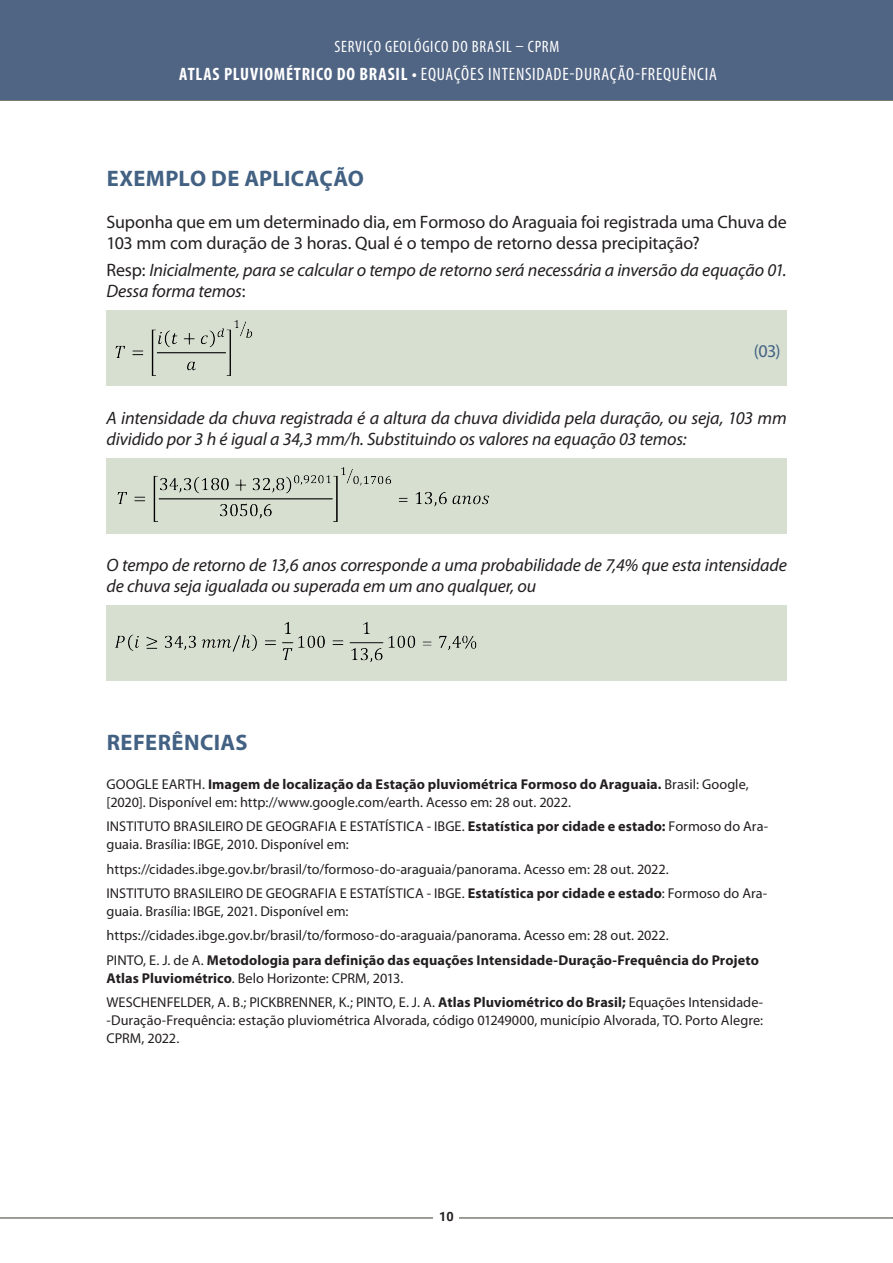
<style>
.page{position:relative;width:893px;height:1263px;background:#fff}
.page>*{position:absolute;margin:0;border:0;box-sizing:border-box;transform-origin:0 0}
.t1{font:700 22.5px "Myriad Pro";letter-spacing:.02em;color:#426183}
.CORPO_TEXTO{font:italic 18px/21px "Myriad Pro";letter-spacing:-.01em;color:#231f20}
.CORPO_TEXTO-2{font:18px/21px "Myriad Pro";letter-spacing:-.01em;color:#231f20}
.t2{font:condensed 18px "Myriad Pro";letter-spacing:.04em;color:#fff}
.EQUACAO_SOMBRA{font:18px "Myriad Pro";color:#426183}
.t3{font:condensed 16.5px "Myriad Pro";letter-spacing:.045em;color:#fff}
.CORPO_TEXTO-3{font:14.25px/18px "Myriad Pro";letter-spacing:.005em;color:#231f20}
.CORPO_TEXTO-4{font:700 14.25px/18px "Myriad Pro";letter-spacing:.005em;color:#231f20}
.t4{font:700 12.75px "Roboto";color:#231f20}
.s1{font-weight:700}
.s2{font-style:normal}
.s3{font-weight:400}
</style>
<div class="page">
<div style="left:0;top:0;width:893px;height:100px;background:#506483"></div>
<hr style="left:0;top:1217px;width:893px;height:1px;background:#7d7c73">
<div style="left:433px;top:1205px;width:26px;height:23px;background:#fff"></div>
<div style="left:106px;top:310px;width:681px;height:76px;background:#d7e0d0"></div>
<div style="left:106px;top:458px;width:681px;height:75px;background:#d7e0d0"></div>
<div style="left:106px;top:605px;width:681px;height:76px;background:#d7e0d0"></div>
<img style="left:115px;top:320px;width:137px;height:56px">
<img style="left:117px;top:467px;width:373px;height:55px">
<img style="left:115px;top:622px;width:362px;height:40px">
<p class="t3" style="left:334px;top:36px;width:226px">SERVIÇO GEOLÓGICO DO BRASIL – CPRM</p>
<p class="t2" style="left:179px;top:63px;width:539px"><span class="s1">ATLAS PLUVIOMÉTRICO DO BRASIL •</span> EQUAÇÕES INTENSIDADE-DURAÇÃO-FREQUÊNCIA</p>
<p class="t1" style="left:107px;top:163px;width:259px">EXEMPLO DE APLICAÇÃO</p>
<p class="CORPO_TEXTO-2" style="left:106px;top:211px;width:682px">Suponha que em um determinado dia, em Formoso do Araguaia foi registrada uma Chuva de<br>103 mm com duração de 3 horas. Qual é o tempo de retorno dessa precipitação?</p>
<p class="CORPO_TEXTO" style="left:106px;top:259px;width:682px"><span class="s2">Resp:</span> Inicialmente, para se calcular o tempo de retorno será necessária a inversão da equação 01.<br>Dessa forma temos<span class="s2">:</span></p>
<p class="EQUACAO_SOMBRA" style="left:754px;top:339px;width:29px">(03)</p>
<p class="CORPO_TEXTO" style="left:106px;top:407px;width:682px">A intensidade da chuva registrada é a altura da chuva dividida pela duração, ou seja, 103 mm dividido por 3 h é igual a 34,3 mm/h. Substituindo os valores na equação 03 temos:</p>
<p class="CORPO_TEXTO" style="left:106px;top:554px;width:682px">O tempo de retorno de 13,6 anos corresponde a uma probabilidade de 7,4% que esta intensidade de chuva seja igualada ou superada em um ano qualquer, ou</p>
<p class="t1" style="left:107px;top:727px;width:142px">REFERÊNCIAS</p>
<p class="CORPO_TEXTO-3" style="left:106px;top:775px;width:644px">GOOGLE EARTH. <span class="s1">Imagem de localização da Estação pluviométrica Formoso do Araguaia.</span> Brasil: Google, [2020]. Disponível em: http://www.google.com/earth. Acesso em: 28 out. 2022.</p>
<p class="CORPO_TEXTO-3" style="left:106px;top:817px;width:663px">INSTITUTO BRASILEIRO DE GEOGRAFIA E ESTATÍSTICA - IBGE. <span class="s1">Estatística por cidade e estado:</span> Formoso do Ara&shy;guaia. Brasília: IBGE, 2010. Disponível em:</p>
<p class="CORPO_TEXTO-3" style="left:106px;top:860px;width:564px">https://cidades.ibge.gov.br/brasil/to/formoso-do-araguaia/panorama. Acesso em: 28 out. 2022.</p>
<p class="CORPO_TEXTO-3" style="left:106px;top:884px;width:662px">INSTITUTO BRASILEIRO DE GEOGRAFIA E ESTATÍSTICA - IBGE. <span class="s1">Estatística por cidade e estado</span>: Formoso do Ara&shy;guaia. Brasília: IBGE, 2021. Disponível em:</p>
<p class="CORPO_TEXTO-3" style="left:106px;top:926px;width:564px">https://cidades.ibge.gov.br/brasil/to/formoso-do-araguaia/panorama. Acesso em: 28 out. 2022.</p>
<p class="CORPO_TEXTO-4" style="left:106px;top:950px;width:654px"><span class="s3">PINTO, E. J. de A.</span> Metodologia para definição das equações Intensidade-Duração-Frequência do Projeto<br>Atlas Pluviométrico<span class="s3">. Belo Horizonte: CPRM, 2013.</span></p>
<p class="CORPO_TEXTO-3" style="left:106px;top:993px;width:658px;text-align:justify">WESCHENFELDER, A. B.; PICKBRENNER, K.; PINTO, E. J. A. <span class="s1">Atlas Pluviométrico do Brasil;</span> Equações Intensidade--Duração-Frequência: estação pluviométrica Alvorada, código 01249000, município Alvorada, TO. Porto Alegre:<br>CPRM, 2022.</p>
<p class="t4" style="left:439px;top:1208px;width:16px">10</p>
</div>
